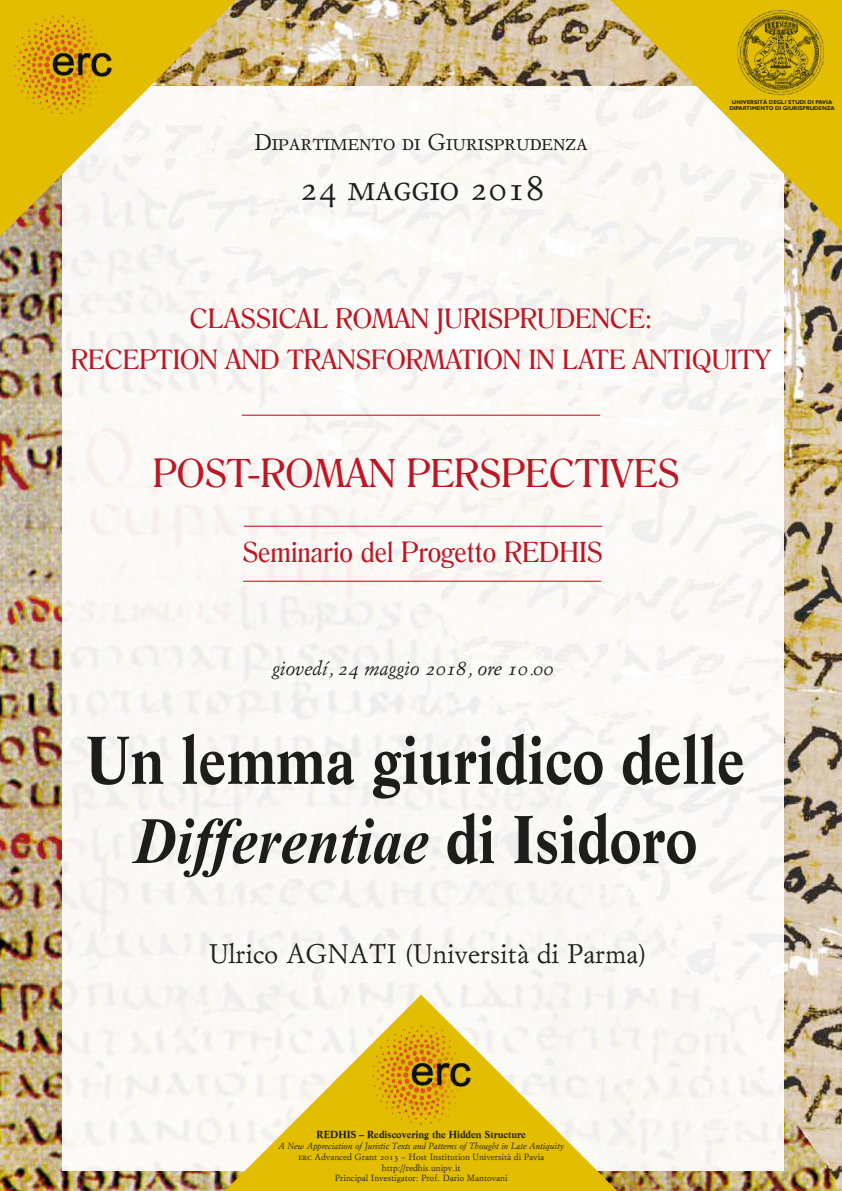
<style>
.page{position:relative;width:842px;height:1191px;background:#fff}
.page>*{position:absolute;margin:0;border:0;box-sizing:border-box;transform-origin:0 0}
.t1{font:700 66px "Life";color:#1d1d1b;scale:.9 1}
.t2{font:italic 700 66px "Times New Roman";color:#1d1d1b;scale:.9 1}
.t3{font:39px "Romana BT";color:#be1622}
.t4{font:36px "Garamond 100 SC";color:#1d1d1b}
.t5{font:28px "Romana BT";color:#be1622}
.t6{font:27px/40.4px "Romana BT";color:#be1622;text-align:center}
.t7{font:27px "Einaudi Garamond";color:#1d1d1b}
.t8{font:23px "Garamond 100 SC";color:#1d1d1b}
.t9{font:italic 20px "Einaudi Garamond";color:#1d1d1b}
.t10{font:700 10px "Life";color:#1d1d1b}
.t11{font:9px/10.8px "Einaudi Garamond";color:#1d1d1b;text-align:center}
.t12{font:700 5.5px/6.6px "Gill Sans";color:#1d1d1b;text-align:center}
.s1{font-family:"Life";font-style:normal}
.s2{font-style:italic}
.s3{font-family:"Garamond 100 SC"}
</style>
<div class="page">
<img style="left:0;top:0;width:842px;height:1191px">
<div style="left:62px;top:86px;width:721px;height:1084px;background:#faf9f6"></div>
<svg style="left:0;top:0;width:236px;height:236px"></svg>
<svg style="left:610px;top:0;width:232px;height:232px"></svg>
<img style="left:736px;top:10px;width:90px;height:86px">
<hr style="left:244px;top:525px;width:358px;height:1px;background:#be1622">
<svg style="left:225px;top:994px;width:392px;height:197px"></svg>
<img style="left:371px;top:1024px;width:100px;height:100px">
<hr style="left:243px;top:580px;width:358px;height:1px;background:#be1622">
<hr style="left:242px;top:414px;width:358px;height:1px;background:#be1622">
<img style="left:13px;top:14px;width:99px;height:101px">
<h3 class="t8" style="left:254px;top:128px;width:336px">Dipartimento di Giurisprudenza</h3>
<h3 class="t4" style="left:300px;top:164px;width:246px">24 maggio 2018</h3>
<p class="t12" style="left:729px;top:99px;width:107px">UNIVERSITÀ DEGLI STUDI DI PAVIA<br>DIPARTIMENTO DI GIURISPRUDENZA</p>
<h3 class="t6" style="left:71px;top:298px;width:702px">CLASSICAL ROMAN JURISPRUDENCE:<br>RECEPTION AND TRANSFORMATION IN LATE ANTIQUITY</h3>
<h2 class="t3" style="left:153px;top:449px;width:528px">POST-ROMAN PERSPECTIVES</h2>
<h3 class="t5" style="left:242px;top:535px;width:362px">Seminario del Progetto REDHIS</h3>
<h3 class="t9" style="left:272px;top:656px;width:283px">giovedì, 24 maggio 2018, ore 10.00</h3>
<h1 class="t1" style="left:86px;top:720px;width:735px">Un lemma giuridico delle</h1>
<h1 class="t2" style="left:134px;top:795px;width:627px">Differentiae <span class="s1">di Isidoro</span></h1>
<h3 class="t7" style="left:209px;top:936px;width:438px">Ulrico AGNATI (Università di Parma)</h3>
<p class="t10" style="left:316px;top:1128px;width:211px">REDHIS – Rediscovering the Hidden Structure</p>
<p class="t11" style="left:279px;top:1140px;width:287px"><span class="s2">A New Appreciation of Juristic Texts and Patterns of Thought in Late Antiquity </span><span class="s3">erc</span> Advanced Grant 2013 – Host Institution Università di Pavia http://redhis.unipv.it<br>Principal Investigator: Prof. Dario Mantovani</p>
</div>
